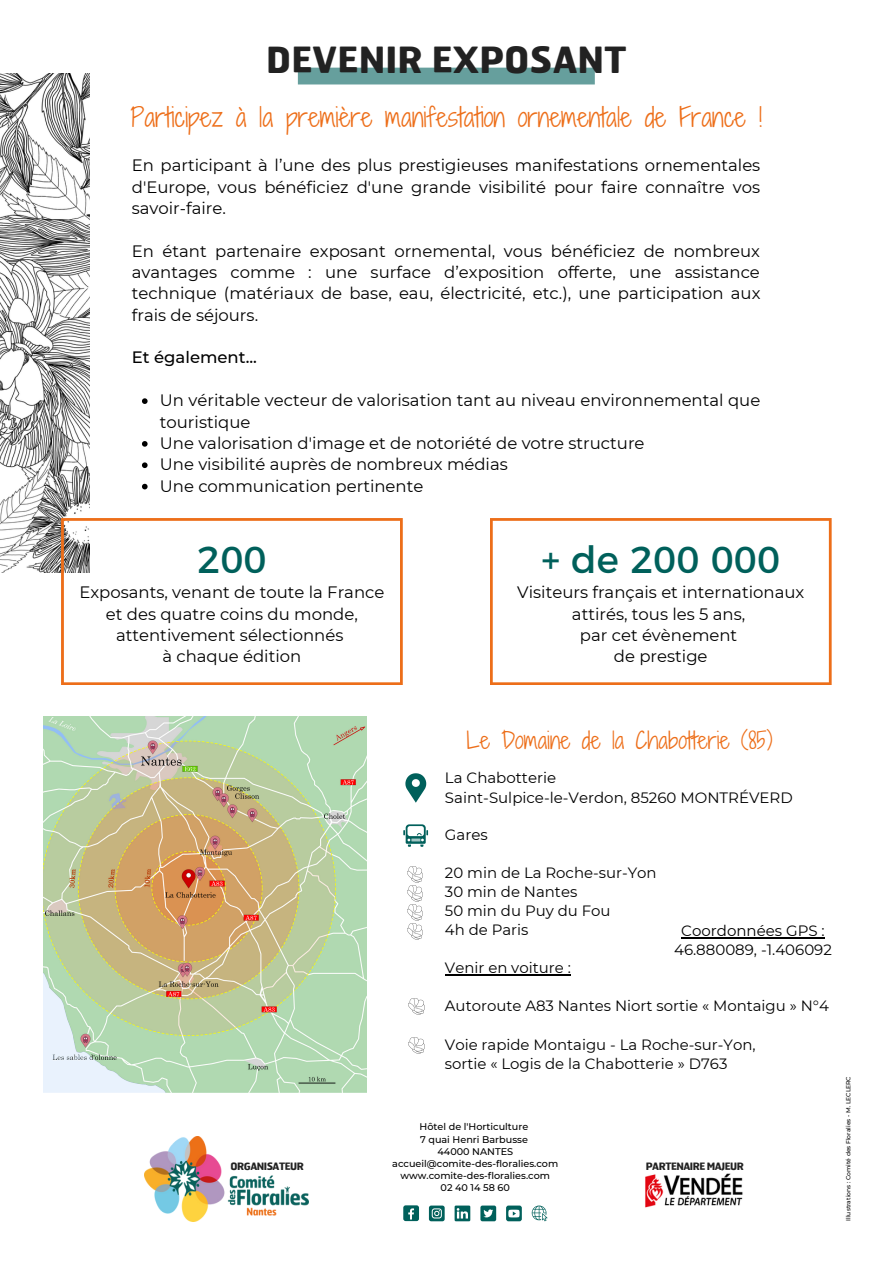
<style>
.page{position:relative;width:893px;height:1264px;background:#fff}
.page>*{position:absolute;margin:0;border:0;box-sizing:border-box;transform-origin:0 0}
.t1{font:37.5px "Montserrat";color:#00605b}
.t2{font:700 36px "Hermes";color:#222}
.t3{font:25.5px "Shadows Into Light Two";color:#ed6e19}
.t4{font:22.35px "Shadows Into Light Two";color:#ed6e19}
.t5{font:16.5px/21.3px "Montserrat";color:#000;text-align:center}
.t6{font:500 16.5px "Montserrat";color:#000}
.t7{font:15px/19px "Montserrat";color:#000;text-align:center}
.t8{font:14.85px/19px "Montserrat";color:#000}
.t9{font:700 10.2px "Hermes";letter-spacing:-.055em;color:#222}
.t10{font:500 9.6px/12px "Montserrat";color:#000;text-align:center}
.t11{font:500 6px "Montserrat";color:#000}
</style>
<div class="page">
<img style="left:0;top:73px;width:89px;height:499px">
<div style="left:298px;top:68px;width:296px;height:16px;background:#669f9d"></div>
<svg style="left:490px;top:518px;width:341px;height:167px"></svg>
<svg style="left:61px;top:518px;width:342px;height:167px"></svg>
<img style="left:43px;top:716px;width:323px;height:376px">
<hr style="left:681px;top:937px;width:143px;height:1px;background:#000">
<svg style="left:403px;top:824px;width:25px;height:22px"></svg>
<svg style="left:405px;top:773px;width:22px;height:30px"></svg>
<hr style="left:445px;top:974px;width:126px;height:1px;background:#000">
<img style="left:407px;top:866px;width:16px;height:16px">
<img style="left:407px;top:885px;width:16px;height:16px">
<img style="left:407px;top:904px;width:16px;height:16px">
<img style="left:407px;top:923px;width:16px;height:16px">
<img style="left:408px;top:998px;width:16px;height:16px">
<img style="left:408px;top:1037px;width:16px;height:16px">
<img style="left:144px;top:1136px;width:165px;height:84px">
<div style="left:403px;top:1205px;width:16px;height:16px;background:#00605b;border-radius:2px"></div>
<svg style="left:408px;top:1208px;width:6px;height:11px"></svg>
<svg style="left:429px;top:1205px;width:15px;height:16px"></svg>
<svg style="left:454px;top:1205px;width:16px;height:16px"></svg>
<div style="left:480px;top:1205px;width:16px;height:16px;background:#00605b;border-radius:2px"></div>
<svg style="left:483px;top:1209px;width:10px;height:8px"></svg>
<svg style="left:506px;top:1205px;width:16px;height:16px"></svg>
<svg style="left:508px;top:1209px;width:11px;height:8px"></svg>
<svg style="left:531px;top:1205px;width:16px;height:16px"></svg>
<img style="left:645px;top:1173px;width:98px;height:34px">
<svg style="left:142px;top:398px;width:5px;height:6px"></svg>
<svg style="left:142px;top:441px;width:5px;height:5px"></svg>
<svg style="left:142px;top:462px;width:5px;height:6px"></svg>
<svg style="left:142px;top:484px;width:5px;height:5px"></svg>
<h2 class="t2" style="left:266px;top:44px;width:361px">DEVENIR EXPOSANT</h2>
<h3 class="t3" style="left:130px;top:98px;width:633px">Participez à la première manifestation ornementale de France !</h3>
<p class="t5" style="left:132px;top:155px;width:630px;text-align:justify">En participant à l’une des plus prestigieuses manifestations ornementales d'Europe, vous bénéficiez d'une grande visibilité pour faire connaître vos savoir-faire.</p>
<p class="t5" style="left:132px;top:240px;width:630px;text-align:justify">En étant partenaire exposant ornemental, vous bénéficiez de nombreux avantages comme : une surface d’exposition offerte, une assistance technique (matériaux de base, eau, électricité, etc.), une participation aux frais de séjours.</p>
<p class="t6" style="left:132px;top:347px;width:127px">Et également...</p>
<p class="t5" style="left:160px;top:389px;width:602px;text-align:left">Un véritable vecteur de valorisation tant au niveau environnemental que touristique<br>Une valorisation d'image et de notoriété de votre structure<br>Une visibilité auprès de nombreux médias<br>Une communication pertinente</p>
<h1 class="t1" style="left:197px;top:537px;width:71px">200</h1>
<p class="t5" style="left:79px;top:581px;width:306px">Exposants, venant de toute la France et des quatre coins du monde, attentivement sélectionnés<br>à chaque édition</p>
<h1 class="t1" style="left:541px;top:537px;width:240px">+ de 200 000</h1>
<p class="t5" style="left:517px;top:581px;width:288px">Visiteurs français et internationaux attirés, tous les 5 ans,<br>par cet évènement<br>de prestige</p>
<p class="t9" style="left:230px;top:1161px;width:75px">ORGANISATEUR</p>
<h3 class="t4" style="left:466px;top:724px;width:307px">Le Domaine de la Chabotterie (85)</h3>
<p class="t7" style="left:445px;top:768px;width:349px;text-align:left">La Chabotterie<br>Saint-Sulpice-le-Verdon, 85260 MONTRÉVERD</p>
<p class="t7" style="left:445px;top:824px;width:44px">Gares</p>
<p class="t8" style="left:445px;top:862px;width:213px">20 min de La Roche-sur-Yon<br>30 min de Nantes<br>50 min du Puy du Fou<br>4h de Paris</p>
<p class="t8" style="left:445px;top:958px;width:127px">Venir en voiture :</p>
<p class="t8" style="left:445px;top:996px;width:385px">Autoroute A83 Nantes Niort sortie « Montaigu » N°4</p>
<p class="t8" style="left:445px;top:1034px;width:312px">Voie rapide Montaigu - La Roche-sur-Yon, sortie « Logis de la Chabotterie » D763</p>
<p class="t7" style="left:674px;top:921px;width:159px">Coordonnées GPS :<br>46.880089, -1.406092</p>
<p class="t10" style="left:392px;top:1120px;width:167px">Hôtel de l'Horticulture<br>7 quai Henri Barbusse<br>44000 NANTES accueil@comite-des-floralies.com www.comite-des-floralies.com<br>02 40 14 58 60</p>
<p class="t9" style="left:645px;top:1161px;width:100px">PARTENAIRE MAJEUR</p>
<p class="t11" style="left:844px;top:1220px;width:146px;rotate:-90deg">Illustrations : Comité des Floralies - M. LECLERC</p>
</div>
